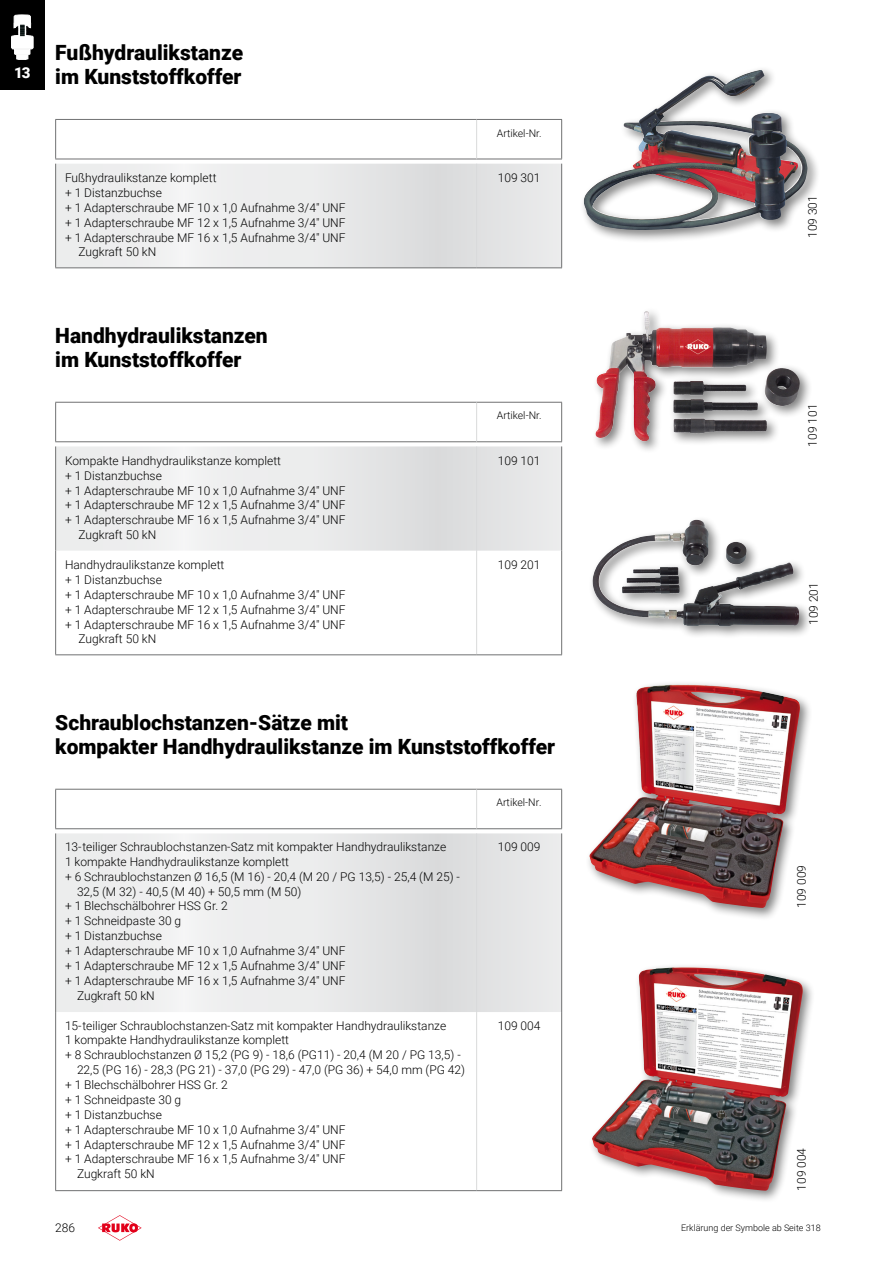
<style>
.page{position:relative;width:893px;height:1263px;background:#fff}
.page>*{position:absolute;margin:0;border:0;box-sizing:border-box;transform-origin:0 0}
.t1{font:900 21px/24px "Roboto";color:#000}
.t2{font:900 15px "Roboto";color:#fff}
.t3{font:300 12px "Roboto";color:#000}
.t4{font:300 10.5px "Roboto";color:#000}
.t5{font:300 9px "Roboto";color:#000}
</style>
<div class="page">
<div style="left:0;top:0;width:45px;height:89px;background:#000"></div>
<svg style="left:11px;top:15px;width:22px;height:45px"></svg>
<svg style="left:98px;top:1215px;width:44px;height:26px"></svg>
<div style="left:591px;top:306px;width:222px;height:148px;background:#000;opacity:.5"></div>
<img style="left:594px;top:314px;width:118px;height:128px">
<div style="left:588px;top:515px;width:224px;height:125px;background:#000;opacity:.5"></div>
<img style="left:592px;top:524px;width:208px;height:102px">
<div style="left:579px;top:65px;width:241px;height:179px;background:#000;opacity:.5"></div>
<img style="left:583px;top:70px;width:225px;height:160px">
<div style="left:585px;top:680px;width:228px;height:241px;background:#000;opacity:.5"></div>
<img style="left:589px;top:685px;width:211px;height:223px">
<div style="left:588px;top:963px;width:228px;height:240px;background:#000;opacity:.5"></div>
<img style="left:592px;top:967px;width:211px;height:224px">
<svg style="left:56px;top:164px;width:505px;height:103px;background:#e7e8e9"></svg>
<hr style="left:55px;top:164px;width:1px;height:103px;background:#707172">
<hr style="left:561px;top:164px;width:1px;height:103px;background:#707172">
<hr style="left:476px;top:164px;width:1px;height:103px;background:#d9dadb">
<hr style="left:55px;top:119px;width:422px;height:1px;background:#707172">
<hr style="left:55px;top:120px;width:1px;height:39px;background:#707172">
<hr style="left:477px;top:119px;width:85px;height:1px;background:#707172">
<hr style="left:561px;top:120px;width:1px;height:39px;background:#707172">
<hr style="left:55px;top:159px;width:422px;height:1px;background:#707172">
<hr style="left:477px;top:159px;width:85px;height:1px;background:#707172">
<hr style="left:476px;top:120px;width:1px;height:39px;background:#d9dadb">
<hr style="left:55px;top:267px;width:422px;height:1px;background:#707172">
<hr style="left:477px;top:267px;width:85px;height:1px;background:#707172">
<svg style="left:56px;top:446px;width:505px;height:105px"></svg>
<hr style="left:55px;top:446px;width:1px;height:105px;background:#707172">
<hr style="left:561px;top:446px;width:1px;height:105px;background:#707172">
<hr style="left:55px;top:551px;width:1px;height:103px;background:#707172">
<hr style="left:561px;top:551px;width:1px;height:103px;background:#707172">
<hr style="left:476px;top:446px;width:1px;height:105px;background:#d9dadb">
<hr style="left:476px;top:551px;width:1px;height:103px;background:#d9dadb">
<hr style="left:55px;top:402px;width:422px;height:1px;background:#707172">
<hr style="left:55px;top:403px;width:1px;height:38px;background:#707172">
<hr style="left:477px;top:402px;width:85px;height:1px;background:#707172">
<hr style="left:561px;top:403px;width:1px;height:38px;background:#707172">
<hr style="left:55px;top:441px;width:422px;height:1px;background:#707172">
<hr style="left:477px;top:441px;width:85px;height:1px;background:#707172">
<hr style="left:476px;top:403px;width:1px;height:38px;background:#d9dadb">
<hr style="left:55px;top:654px;width:422px;height:1px;background:#707172">
<hr style="left:477px;top:654px;width:85px;height:1px;background:#707172">
<svg style="left:56px;top:833px;width:505px;height:179px;background:#e8e9e9"></svg>
<hr style="left:55px;top:789px;width:422px;height:1px;background:#707172">
<hr style="left:55px;top:789px;width:1px;height:39px;background:#707172">
<hr style="left:477px;top:789px;width:85px;height:1px;background:#707172">
<hr style="left:561px;top:789px;width:1px;height:39px;background:#707172">
<hr style="left:55px;top:828px;width:422px;height:1px;background:#707172">
<hr style="left:477px;top:828px;width:85px;height:1px;background:#707172">
<hr style="left:476px;top:789px;width:1px;height:39px;background:#d9dadb">
<hr style="left:55px;top:833px;width:1px;height:179px;background:#707172">
<hr style="left:561px;top:833px;width:1px;height:179px;background:#707172">
<hr style="left:55px;top:1012px;width:1px;height:178px;background:#707172">
<hr style="left:561px;top:1012px;width:1px;height:178px;background:#707172">
<hr style="left:476px;top:833px;width:1px;height:179px;background:#d9dadb">
<hr style="left:476px;top:1012px;width:1px;height:178px;background:#d9dadb">
<hr style="left:55px;top:1190px;width:422px;height:1px;background:#707172">
<hr style="left:477px;top:1190px;width:85px;height:1px;background:#707172">
<p class="t2" style="left:14px;top:62px;width:18px">13</p>
<h1 class="t1" style="left:55px;top:40px;width:189px">Fußhydraulikstanze im Kunststoffkoffer</h1>
<p class="t3" style="left:65px;top:169px;width:153px">Fußhydraulikstanze komplett</p>
<p class="t3" style="left:65px;top:184px;width:98px">+ 1 Distanzbuchse</p>
<p class="t3" style="left:65px;top:199px;width:282px">+ 1 Adapterschraube MF 10 x 1,0 Aufnahme 3/4" UNF</p>
<p class="t3" style="left:65px;top:214px;width:282px">+ 1 Adapterschraube MF 12 x 1,5 Aufnahme 3/4" UNF</p>
<p class="t3" style="left:65px;top:229px;width:282px">+ 1 Adapterschraube MF 16 x 1,5 Aufnahme 3/4" UNF</p>
<p class="t3" style="left:79px;top:244px;width:79px">Zugkraft 50 kN</p>
<h1 class="t1" style="left:55px;top:323px;width:214px">Handhydraulikstanzen im Kunststoffkoffer</h1>
<p class="t3" style="left:65px;top:452px;width:218px">Kompakte Handhydraulikstanze komplett</p>
<p class="t3" style="left:65px;top:467px;width:98px">+ 1 Distanzbuchse</p>
<p class="t3" style="left:65px;top:482px;width:282px">+ 1 Adapterschraube MF 10 x 1,0 Aufnahme 3/4" UNF</p>
<p class="t3" style="left:65px;top:497px;width:282px">+ 1 Adapterschraube MF 12 x 1,5 Aufnahme 3/4" UNF</p>
<p class="t3" style="left:65px;top:512px;width:282px">+ 1 Adapterschraube MF 16 x 1,5 Aufnahme 3/4" UNF</p>
<p class="t3" style="left:79px;top:526px;width:79px">Zugkraft 50 kN</p>
<p class="t3" style="left:65px;top:556px;width:161px">Handhydraulikstanze komplett</p>
<p class="t3" style="left:65px;top:571px;width:98px">+ 1 Distanzbuchse</p>
<p class="t3" style="left:65px;top:586px;width:282px">+ 1 Adapterschraube MF 10 x 1,0 Aufnahme 3/4" UNF</p>
<p class="t3" style="left:65px;top:601px;width:282px">+ 1 Adapterschraube MF 12 x 1,5 Aufnahme 3/4" UNF</p>
<p class="t3" style="left:65px;top:616px;width:282px">+ 1 Adapterschraube MF 16 x 1,5 Aufnahme 3/4" UNF</p>
<p class="t3" style="left:79px;top:631px;width:79px">Zugkraft 50 kN</p>
<p class="t4" style="left:497px;top:126px;width:46px">Artikel-Nr.</p>
<p class="t3" style="left:498px;top:169px;width:44px">109 301</p>
<p class="t4" style="left:497px;top:408px;width:46px">Artikel-Nr.</p>
<p class="t3" style="left:498px;top:452px;width:44px">109 101</p>
<p class="t3" style="left:498px;top:556px;width:44px">109 201</p>
<h1 class="t1" style="left:55px;top:710px;width:501px">Schraublochstanzen-Sätze mit<br>kompakter Handhydraulikstanze im Kunststoffkoffer</h1>
<p class="t4" style="left:496px;top:794px;width:47px">Artikel-Nr.</p>
<p class="t3" style="left:65px;top:838px;width:383px">13-teiliger Schraublochstanzen-Satz mit kompakter Handhydraulikstanze</p>
<p class="t3" style="left:65px;top:853px;width:226px">1 kompakte Handhydraulikstanze komplett</p>
<p class="t3" style="left:65px;top:868px;width:396px">+ 6 Schraublochstanzen Ø 16,5 (M 16) - 20,4 (M 20 / PG 13,5) - 25,4 (M 25) -</p>
<p class="t3" style="left:77px;top:883px;width:226px">32,5 (M 32) - 40,5 (M 40) + 50,5 mm (M 50)</p>
<p class="t3" style="left:65px;top:898px;width:164px">+ 1 Blechschälbohrer HSS Gr. 2</p>
<p class="t3" style="left:65px;top:913px;width:118px">+ 1 Schneidpaste 30 g</p>
<p class="t3" style="left:65px;top:927px;width:98px">+ 1 Distanzbuchse</p>
<p class="t3" style="left:65px;top:942px;width:282px">+ 1 Adapterschraube MF 10 x 1,0 Aufnahme 3/4" UNF</p>
<p class="t3" style="left:65px;top:957px;width:282px">+ 1 Adapterschraube MF 12 x 1,5 Aufnahme 3/4" UNF</p>
<p class="t3" style="left:65px;top:972px;width:282px">+ 1 Adapterschraube MF 16 x 1,5 Aufnahme 3/4" UNF</p>
<p class="t3" style="left:77px;top:987px;width:79px">Zugkraft 50 kN</p>
<p class="t3" style="left:498px;top:838px;width:44px">109 009</p>
<p class="t3" style="left:65px;top:1017px;width:383px">15-teiliger Schraublochstanzen-Satz mit kompakter Handhydraulikstanze</p>
<p class="t3" style="left:65px;top:1032px;width:226px">1 kompakte Handhydraulikstanze komplett</p>
<p class="t3" style="left:65px;top:1046px;width:397px">+ 8 Schraublochstanzen Ø 15,2 (PG 9) - 18,6 (PG11) - 20,4 (M 20 / PG 13,5) -</p>
<p class="t3" style="left:77px;top:1061px;width:390px">22,5 (PG 16) - 28,3 (PG 21) - 37,0 (PG 29) - 47,0 (PG 36) + 54,0 mm (PG 42)</p>
<p class="t3" style="left:65px;top:1076px;width:164px">+ 1 Blechschälbohrer HSS Gr. 2</p>
<p class="t3" style="left:65px;top:1091px;width:118px">+ 1 Schneidpaste 30 g</p>
<p class="t3" style="left:65px;top:1106px;width:98px">+ 1 Distanzbuchse</p>
<p class="t3" style="left:65px;top:1121px;width:282px">+ 1 Adapterschraube MF 10 x 1,0 Aufnahme 3/4" UNF</p>
<p class="t3" style="left:65px;top:1136px;width:282px">+ 1 Adapterschraube MF 12 x 1,5 Aufnahme 3/4" UNF</p>
<p class="t3" style="left:65px;top:1151px;width:282px">+ 1 Adapterschraube MF 16 x 1,5 Aufnahme 3/4" UNF</p>
<p class="t3" style="left:77px;top:1166px;width:79px">Zugkraft 50 kN</p>
<p class="t3" style="left:55px;top:1220px;width:21px">286</p>
<p class="t3" style="left:498px;top:1017px;width:44px">109 004</p>
<p class="t3" style="left:804px;top:238px;width:44px;rotate:-90deg">109 301</p>
<p class="t3" style="left:804px;top:446px;width:44px;rotate:-90deg">109 101</p>
<p class="t3" style="left:805px;top:625px;width:44px;rotate:-90deg">109 201</p>
<p class="t3" style="left:793px;top:908px;width:44px;rotate:-90deg">109 009</p>
<p class="t3" style="left:793px;top:1191px;width:44px;rotate:-90deg">109 004</p>
<p class="t5" style="left:681px;top:1222px;width:141px">Erklärung der Symbole ab Seite 318</p>
</div>
